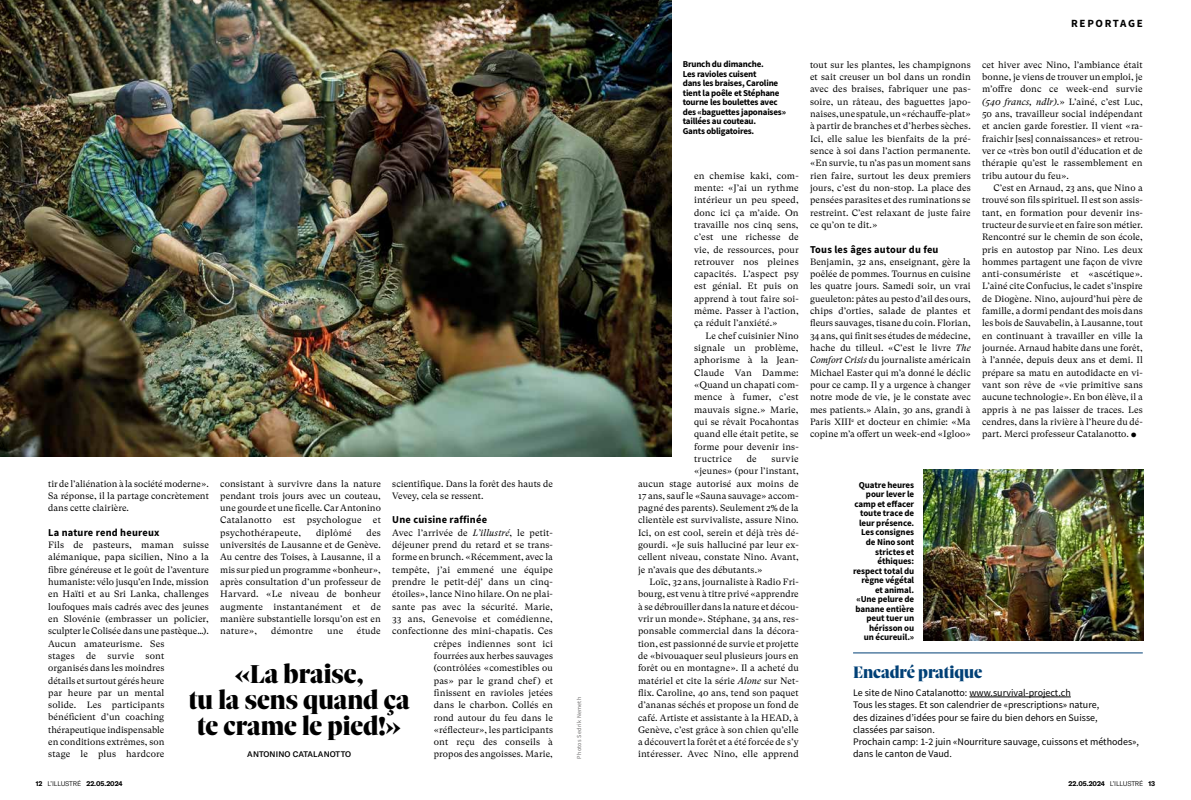
<style>
.page{position:relative;width:1191px;height:800px;background:#fff}
.page>*{position:absolute;margin:0;border:0;box-sizing:border-box;transform-origin:0 0}
.t1{font:900 28px/26px "Sole Serif Big Display";color:#000;text-align:center}
.t2{font:900 18px "Sole Serif Big Display";color:#004076}
.t3{font:700 11px "Source Sans Pro";letter-spacing:.15em;color:#000}
.t4{font:700 10.5px "Source Sans Pro";letter-spacing:.02em;color:#000}
.t5{font:10px/12.3px "Source Sans Pro";color:#000}
.t6{font:9.2px/12.3px "GT Super Text";letter-spacing:.01em;color:#000;text-align:justify}
.t7{font:700 9px/9.5px "Source Sans Pro";letter-spacing:-.015em;color:#000;text-align:right}
.t8{font:500 8px "GT America";letter-spacing:.015em;color:#000}
.t9{font:700 6.7px "GT America";letter-spacing:-.005em;color:#000}
.t10{font:6px "Source Sans Pro";letter-spacing:.05em;color:#6d6c6c}
.s1{font-style:italic}
.s2{font-size:6px}
.s3{font-weight:300}
</style>
<div class="page">
<img style="left:0;top:0;width:671px;height:456px">
<img style="left:923px;top:469px;width:220px;height:171px">
<hr style="left:969px;top:696px;width:101px;height:1px;background:#000">
<hr style="left:853px;top:652px;width:289px;height:1px;background:#004076">
<p class="t6" style="left:392px;top:477px;width:162px">scientifique. Dans la forêt des hauts de<br>Vevey, cela se ressent.</p>
<p class="t4" style="left:392px;top:512px;width:96px">Une cuisine raffinée</p>
<p class="t6" style="left:392px;top:526px;width:162px;text-align:right">Avec l’arrivée de <span class="s1">L’illustré</span>, le petit&shy;déjeuner prend du retard et se trans&shy;forme en brunch. «Récemment, avec la tempête, j’ai emmené une équipe prendre le petit-déj’ dans un cinq&shy;étoiles», lance Nino hilare. On ne plai&shy;sante pas avec la sécurité. Marie,<br>33 ans, Genevoise et comédienne, confectionne des mini-chapatis. Ces crêpes indiennes sont ici<br>fourrées aux herbes sauvages (contrôlées «comestibles ou<br>pas» par le grand chef ) et<br>finissent en ravioles jetées<br>dans le charbon. Collés en<br>rond autour du feu dans le «réflecteur», les participants<br>ont reçu des conseils à<br>propos des angoisses. Marie,</p>
<p class="t6" style="left:48px;top:477px;width:162px">tir de l’aliénation à la société moderne».<br>Sa réponse, il la partage concrètement dans cette clairière.</p>
<p class="t4" style="left:48px;top:525px;width:113px">La nature rend heureux</p>
<p class="t6" style="left:48px;top:538px;width:162px;text-align:left">Fils de pasteurs, maman suisse alémanique, papa sicilien, Nino a la fibre généreuse et le goût de l’aventure humaniste: vélo jusqu’en Inde, mission en Haïti et au Sri Lanka, challenges loufoques mais cadrés avec des jeunes en Slovénie (embrasser un policier, sculpter le Colisée dans une pastèque…).<br>Aucun amateurisme. Ses<br>stages de survie sont<br>organisés dans les moindres<br>détails et surtout gérés heure<br>par heure par un mental<br>solide. Les participants bénéficient d’un coaching thérapeutique indispensable<br>en conditions extrêmes, son<br>stage le plus hardcore</p>
<p class="t6" style="left:220px;top:477px;width:162px">consistant à survivre dans la nature pendant trois jours avec un couteau, une gourde et une ficelle. Car Antonino Catalanotto est</p>
<p class="t6" style="left:307px;top:514px;width:75px">psychologue et</p>
<p class="t6" style="left:220px;top:526px;width:162px;text-indent:146px">des universités de Lausanne et de Genève.<br>Au centre des Toises, à Lausanne, il a mis sur pied un programme «bonheur», après consultation d’un professeur de Harvard. «Le niveau de bonheur augmente instantanément et de manière substantielle lorsqu’on est en nature»,</p>
<p class="t6" style="left:220px;top:526px;width:82px">psychothérapeute,</p>
<p class="t6" style="left:316px;top:526px;width:37px">diplômé</p>
<p class="t6" style="left:271px;top:625px;width:43px">démontre</p>
<p class="t6" style="left:327px;top:625px;width:18px">une</p>
<p class="t6" style="left:357px;top:625px;width:25px">étude</p>
<h1 class="t1" style="left:189px;top:660px;width:222px">«La braise,<br>tu la sens quand ça te crame le pied!»</h1>
<p class="t8" style="left:247px;top:749px;width:105px">ANTONINO CATALANOTTO</p>
<p class="t10" style="left:575px;top:758px;width:63px;rotate:-90deg">Photos Sedrik Nemeth</p>
<p class="t3" style="left:1071px;top:16px;width:73px">REPORTAGE</p>
<p class="t7" style="left:682px;top:59px;width:105px;text-align:left">Brunch du dimanche.<br>Les ravioles cuisent<br>dans les braises, Caroline tient la poêle et Stéphane tourne les boulettes avec des «baguettes japonaises» taillées au couteau.<br>Gants obligatoires.</p>
<p class="t6" style="left:694px;top:169px;width:106px">en chemise kaki, com&shy;mente: «J’ai un rythme intérieur un peu speed, donc ici ça m’aide. On travaille nos cinq sens, c’est une richesse de vie, de ressources, pour retrouver nos pleines capacités. L’aspect psy est génial. Et puis on apprend à tout faire soi&shy;même. Passer à l’action, ça réduit l’anxiété.»</p>
<p class="t6" style="left:694px;top:329px;width:106px;text-indent:11px">Le chef cuisinier Nino signale un problème, aphorisme à la Jean-Claude Van Damme: «Quand un chapati com&shy;mence à fumer, c’est mauvais signe.» Marie, qui se rêvait Pocahontas quand elle était petite, se forme pour devenir ins&shy;tructrice</p>
<p class="t6" style="left:746px;top:452px;width:12px">de</p>
<p class="t6" style="left:771px;top:452px;width:29px">survie</p>
<p class="t6" style="left:694px;top:465px;width:106px">«jeunes» (pour l’instant,</p>
<p class="t6" style="left:638px;top:477px;width:162px">aucun stage autorisé aux moins de</p>
<p class="t6" style="left:638px;top:489px;width:162px">17 ans, sauf le «Sauna sauvage» accom-</p>
<p class="t6" style="left:638px;top:501px;width:162px">pagné des parents). Seulement 2% de la</p>
<p class="t6" style="left:638px;top:514px;width:162px">clientèle est survivaliste, assure Nino.</p>
<p class="t6" style="left:638px;top:526px;width:162px">Ici, on est cool, serein et déjà très dé-</p>
<p class="t6" style="left:638px;top:538px;width:162px">gourdi. «Je suis halluciné par leur ex-</p>
<p class="t6" style="left:638px;top:551px;width:162px">cellent niveau, constate Nino. Avant,</p>
<p class="t6" style="left:638px;top:563px;width:126px">je n’avais que des débutants.»</p>
<p class="t6" style="left:649px;top:575px;width:151px">Loïc, 32 ans, journaliste à Radio Fri-</p>
<p class="t6" style="left:638px;top:588px;width:162px">bourg, est venu à titre privé «apprendre</p>
<p class="t6" style="left:638px;top:600px;width:162px">à se débrouiller dans la nature et décou-</p>
<p class="t6" style="left:638px;top:612px;width:162px">vrir un monde». Stéphane, 34 ans, res-</p>
<p class="t6" style="left:638px;top:625px;width:162px">ponsable commercial dans la décora-</p>
<p class="t6" style="left:638px;top:637px;width:162px">tion, est passionné de survie et projette</p>
<p class="t6" style="left:638px;top:649px;width:162px">de «bivouaquer seul plusieurs jours en</p>
<p class="t6" style="left:638px;top:661px;width:162px">forêt ou en montagne». Il a acheté du</p>
<p class="t6" style="left:638px;top:674px;width:162px">matériel et cite la série <span class="s1">Alone</span> sur Net-</p>
<p class="t6" style="left:638px;top:686px;width:162px">flix. Caroline, 40 ans, tend son paquet</p>
<p class="t6" style="left:638px;top:698px;width:162px">d’ananas séchés et propose un fond de</p>
<p class="t6" style="left:638px;top:711px;width:162px">café. Artiste et assistante à la HEAD, à</p>
<p class="t6" style="left:638px;top:723px;width:162px">Genève, c’est grâce à son chien qu’elle</p>
<p class="t6" style="left:638px;top:735px;width:162px">a découvert la forêt et a été forcée de s’y</p>
<p class="t6" style="left:638px;top:748px;width:162px">intéresser. Avec Nino, elle apprend</p>
<p class="t6" style="left:810px;top:58px;width:162px">tout sur les plantes, les champignons et sait creuser un bol dans un rondin avec des braises, fabriquer une pas&shy;soire, un râteau, des baguettes japo&shy;naises, une spatule, un «réchauffe-plat» à partir de branches et d’herbes sèches.<br>Ici, elle salue les bienfaits de la pré&shy;sence à soi dans l’action permanente. «En survie, tu n’as pas un moment sans rien faire, surtout les deux premiers jours, c’est du non-stop. La place des pensées parasites et des ruminations se restreint. C’est relaxant de juste faire ce qu’on te dit.»</p>
<p class="t4" style="left:810px;top:242px;width:130px">Tous les âges autour du feu</p>
<p class="t6" style="left:810px;top:255px;width:162px">Benjamin, 32 ans, enseignant, gère la poêlée de pommes. Tournus en cuisine les quatre jours. Samedi soir, un vrai gueuleton: pâtes au pesto d’ail des ours, chips d’orties, salade de plantes et fleurs sauvages, tisane du coin. Florian, 34 ans, qui finit ses études de médecine, hache du tilleul. «C’est le livre <span class="s1">The Comfort Crisis</span> du journaliste américain Michael Easter qui m’a donné le déclic pour ce camp. Il y a urgence à changer notre mode de vie, je le constate avec mes patients.» Alain, 30 ans, grandi à Paris XIII<sup>e</sup> et docteur en chimie: «Ma copine m’a offert un week-end «Igloo»</p>
<p class="t6" style="left:982px;top:58px;width:162px">cet hiver avec Nino, l’ambiance était bonne, je viens de trouver un emploi, je m’offre donc ce week-end survie <span class="s1">(540 francs, ndlr)</span>.» L’aîné, c’est Luc, 50 ans, travailleur social indépendant et ancien garde forestier. Il vient «ra&shy;fraîchir [ses] connaissances» et retrou&shy;ver ce «très bon outil d’éducation et de thérapie qu’est le rassemblement en tribu autour du feu».</p>
<p class="t6" style="left:982px;top:182px;width:162px;text-indent:11px">C’est en Arnaud, 23 ans, que Nino a trouvé son fils spirituel. Il est son assis&shy;tant, en formation pour devenir ins&shy;tructeur de survie et en faire son métier.<br>Rencontré sur le chemin de son école, pris en autostop par Nino. Les deux hommes partagent une façon de vivre anti-consumériste et «ascétique».<br>L’aîné cite Confucius, le cadet s’inspire de Diogène. Nino, aujourd’hui père de famille, a dormi pendant des mois dans les bois de Sauvabelin, à Lausanne, tout en continuant à travailler en ville la journée. Arnaud habite dans une forêt, à l’année, depuis deux ans et demi. Il prépare sa matu en autodidacte en vi&shy;vant son rêve de «vie primitive sans aucune technologie». En bon élève, il a appris à ne pas laisser de traces. Les cendres, dans la rivière à l’heure du dé&shy;part. Merci professeur Catalanotto. <span class="s2">●</span></p>
<p class="t7" style="left:853px;top:480px;width:63px">Quatre heures pour lever le camp et effacer toute trace de leur présence.<br>Les consignes de Nino sont strictes et éthiques: respect total du règne végétal et animal.<br>«Une pelure de banane entière peut tuer un hérisson ou<br>un écureuil.»</p>
<h2 class="t2" style="left:853px;top:658px;width:131px">Encadré pratique</h2>
<p class="t5" style="left:853px;top:686px;width:287px">Le site de Nino Catalanotto: www.survival-project.ch<br>Tous les stages. Et son calendrier de «prescriptions» nature,<br>des dizaines d’idées pour se faire du bien dehors en Suisse,<br>classées par saison.<br>Prochain camp: 1-2 juin «Nourriture sauvage, cuissons et méthodes», dans le canton de Vaud.</p>
<p class="t9" style="left:36px;top:779px;width:88px">12 <span class="s3">L’ILLUSTRÉ</span> 22.05.2024</p>
<p class="t9" style="left:1068px;top:779px;width:88px">22.05.2024 <span class="s3">L’ILLUSTRÉ</span> 13</p>
</div>
